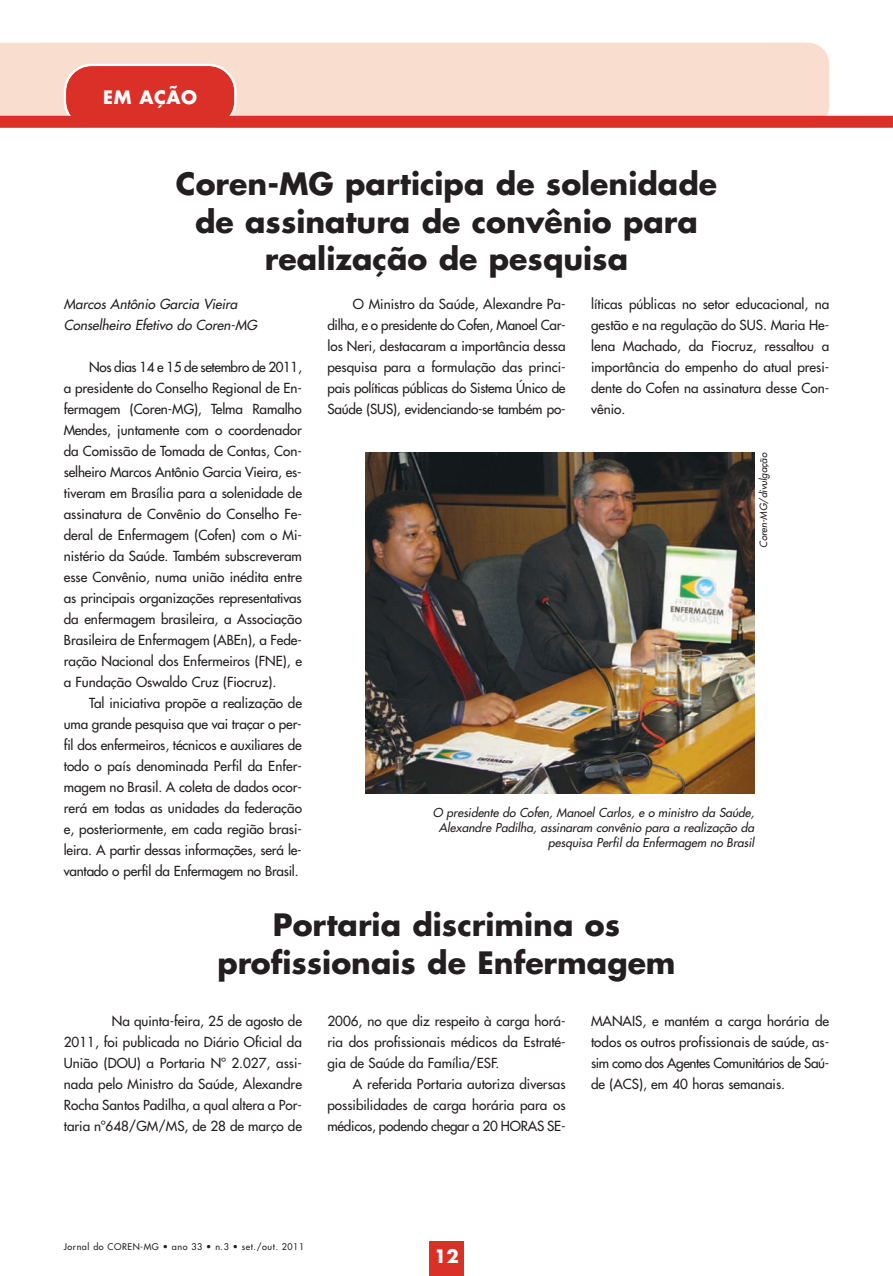
<style>
.page{position:relative;width:893px;height:1276px;background:#fff}
.page>*{position:absolute;margin:0;border:0;box-sizing:border-box;transform-origin:0 0}
.t1{font:700 30px/37.5px "Futura";color:#231f20;text-align:center}
.t2{font:700 18px "Futura";letter-spacing:.035em;color:#fff}
.t3{font:13.5px/21px "Futura";color:#231f20;text-align:justify}
.t4{font:italic 13.5px/21px "Futura";color:#231f20}
.t5{font:italic 12px/15px "Futura";color:#231f20;text-align:right}
.t6{font:italic 9.75px "Futura";color:#231f20}
.t7{font:9px "Futura";letter-spacing:.06em;color:#231f20}
</style>
<div class="page">
<div style="left:0;top:43px;width:829px;height:73px;background:#f9ddcf"></div>
<svg style="left:64px;top:64px;width:173px;height:52px;background:#dd443c"></svg>
<div style="left:0;top:116px;width:893px;height:12px;background:#da3028"></div>
<div style="left:429px;top:1242px;width:34px;height:34px;background:#da3028"></div>
<img style="left:365px;top:452px;width:389px;height:341px">
<h2 class="t2" style="left:103px;top:89px;width:96px">EM AÇÃO</h2>
<h1 class="t1" style="left:176px;top:168px;width:543px">Coren-MG participa de solenidade de assinatura de convênio para realização de pesquisa</h1>
<p class="t4" style="left:64px;top:294px;width:195px">Marcos Antônio Garcia Vieira<br>Conselheiro Efetivo do Coren-MG</p>
<p class="t3" style="left:64px;top:357px;width:240px;text-indent:26px">Nos dias 14 e 15 de setembro de 2011, a presidente do Conselho Regional de En&shy;fermagem (Coren-MG), Telma Ramalho Mendes, juntamente com o coordenador da Comissão de Tomada de Contas, Con&shy;selheiro Marcos Antônio Garcia Vieira, es&shy;tiveram em Brasília para a solenidade de assinatura de Convênio do Conselho Fe&shy;deral de Enfermagem (Cofen) com o Mi&shy;nistério da Saúde. Também subscreveram esse Convênio, numa união inédita entre as principais organizações representativas da enfermagem brasileira, a Associação Brasileira de Enfermagem (ABEn), a Fede&shy;ração Nacional dos Enfermeiros (FNE), e a Fundação Oswaldo Cruz (Fiocruz).</p>
<p class="t3" style="left:64px;top:693px;width:240px;text-indent:26px">Tal iniciativa propõe a realização de uma grande pesquisa que vai traçar o per&shy;fil dos enfermeiros, técnicos e auxiliares de todo o país denominada Perfil da Enfer&shy;magem no Brasil. A coleta de dados ocor&shy;rerá em todas as unidades da federação e, posteriormente, em cada região brasi&shy;leira. A partir dessas informações, será le&shy;vantado o perfil da Enfermagem no Brasil.</p>
<p class="t3" style="left:327px;top:294px;width:240px;text-indent:26px">O Ministro da Saúde, Alexandre Pa&shy;dilha, e o presidente do Cofen, Manoel Car&shy;los Neri, destacaram a importância dessa pesquisa para a formulação das princi&shy;pais políticas públicas do Sistema Único de Saúde (SUS), evidenciando-se também po-</p>
<p class="t3" style="left:591px;top:294px;width:240px">líticas públicas no setor educacional, na gestão e na regulação do SUS. Maria He&shy;lena Machado, da Fiocruz, ressaltou a importância do empenho do atual presi&shy;dente do Cofen na assinatura desse Con&shy;vênio.</p>
<p class="t6" style="left:759px;top:548px;width:97px;rotate:-90deg">Coren-MG/divulgação</p>
<p class="t5" style="left:433px;top:806px;width:323px">O presidente do Cofen, Manoel Carlos, e o ministro da Saúde,<br>Alexandre Padilha, assinaram convênio para a realização da pesquisa Perfil da Enfermagem no Brasil</p>
<h1 class="t1" style="left:217px;top:909px;width:460px">Portaria discrimina os profissionais de Enfermagem</h1>
<p class="t3" style="left:64px;top:1011px;width:240px;text-indent:48px">Na quinta-feira, 25 de agosto de 2011, foi publicada no Diário Oficial da União (DOU) a Portaria Nº 2.027, assi&shy;nada pelo Ministro da Saúde, Alexandre Rocha Santos Padilha, a qual altera a Por&shy;taria nº648/GM/MS, de 28 de março de</p>
<p class="t3" style="left:327px;top:1011px;width:240px">2006, no que diz respeito à carga horá&shy;ria dos profissionais médicos da Estraté&shy;gia de Saúde da Família/ESF.</p>
<p class="t3" style="left:327px;top:1074px;width:240px;text-indent:26px">A referida Portaria autoriza diversas possibilidades de carga horária para os médicos, podendo chegar a 20 HORAS SE-</p>
<p class="t3" style="left:591px;top:1011px;width:240px">MANAIS, e mantém a carga horária de todos os outros profissionais de saúde, as&shy;sim como dos Agentes Comunitários de Saú&shy;de (ACS), em 40 horas semanais.</p>
<p class="t7" style="left:64px;top:1242px;width:242px">Jornal do COREN-MG • ano 33 • n.3 • set./out. 2011</p>
<h2 class="t2" style="left:434px;top:1247px;width:26px">12</h2>
</div>
